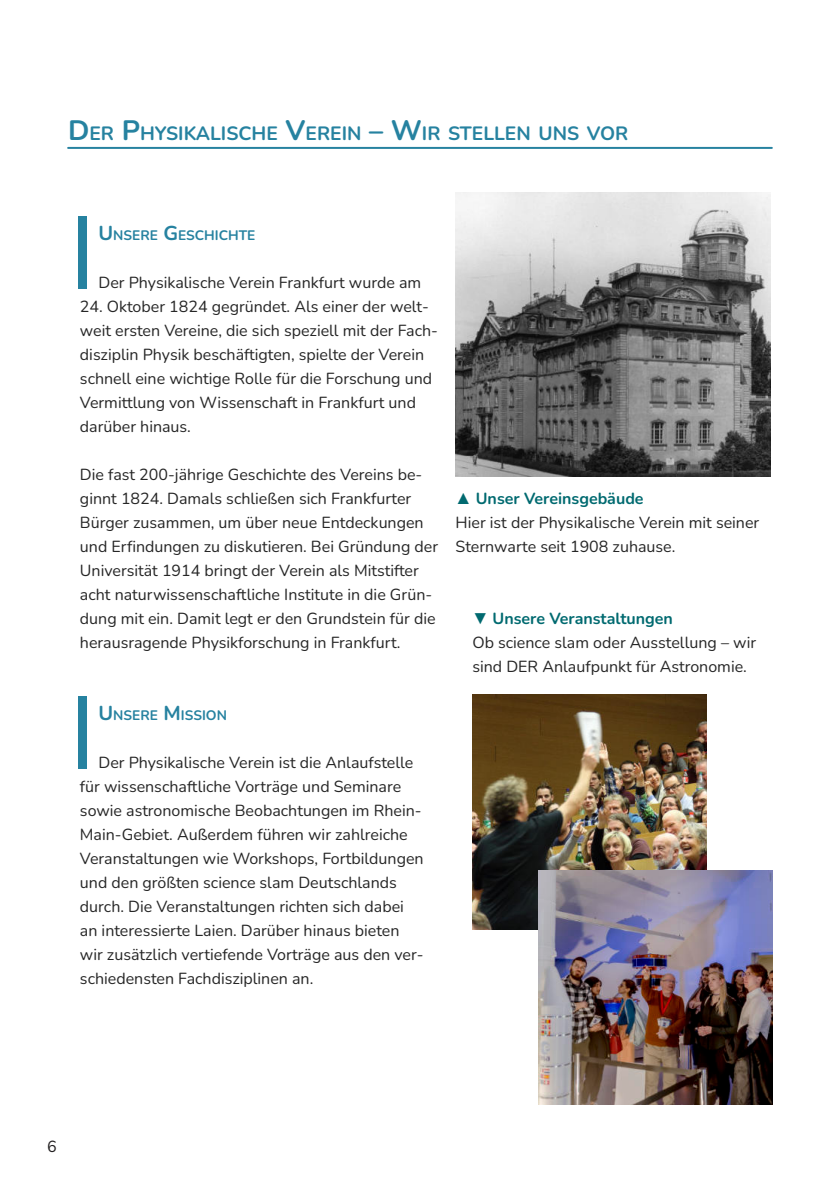
<style>
.page{position:relative;width:840px;height:1191px;background:#fff}
.page>*{position:absolute;margin:0;border:0;box-sizing:border-box;transform-origin:0 0}
.t1{font:700 19.2px "Nunito";color:#2682a0}
.t2{font:16px/24px "Nunito";color:#262626}
.t3{font:16px "Nunito";color:#221f20}
.t4{font:700 13.8px "Nunito";color:#2682a0}
.s1{font-size:28px}
.s2{font-size:20px}
.s3{font-family:"Arial";font-weight:700;color:#016a70}
.s4{font-weight:700;color:#016a70}
</style>
<div class="page">
<hr style="left:68px;top:147px;width:703px;height:2px;background:#2682a0">
<div style="left:79px;top:696px;width:8px;height:72px;background:#2682a0"></div>
<div style="left:79px;top:216px;width:8px;height:72px;background:#2682a0"></div>
<img style="left:472px;top:694px;width:234px;height:235px">
<img style="left:538px;top:870px;width:234px;height:234px">
<img style="left:455px;top:192px;width:315px;height:285px">
<p class="t1" style="left:68px;top:120px;width:561px"><span class="s1">D</span>ER <span class="s1">P</span>HYSIKALISCHE <span class="s1">V</span>EREIN <span class="s1">– W</span>IR STELLEN UNS VOR</p>
<p class="t4" style="left:98px;top:226px;width:158px"><span class="s2">U</span>NSERE <span class="s2">G</span>ESCHICHTE</p>
<p class="t2" style="left:98px;top:271px;width:324px">Der Physikalische Verein Frankfurt wurde am</p>
<p class="t2" style="left:80px;top:295px;width:359px">24. Oktober 1824 gegründet. Als einer der welt&shy;weit ersten Vereine, die sich speziell mit der Fach&shy;disziplin Physik beschäftigten, spielte der Verein schnell eine wichtige Rolle für die Forschung und Vermittlung von Wissenschaft in Frankfurt und darüber hinaus.</p>
<p class="t2" style="left:80px;top:463px;width:359px">Die fast 200-jährige Geschichte des Vereins be&shy;ginnt 1824. Damals schließen sich Frankfurter Bürger zusammen, um über neue Entdeckungen und Erfindungen zu diskutieren. Bei Gründung der Universität 1914 bringt der Verein als Mitstifter acht naturwissenschaftliche Institute in die Grün&shy;dung mit ein. Damit legt er den Grundstein für die herausragende Physikforschung in Frankfurt.</p>
<p class="t4" style="left:98px;top:706px;width:130px"><span class="s2">U</span>NSERE <span class="s2">M</span>ISSION</p>
<p class="t2" style="left:80px;top:751px;width:345px;text-indent:19px">Der Physikalische Verein ist die Anlaufstelle für wissenschaftliche Vorträge und Seminare sowie astronomische Beobachtungen im Rhein-Main-Gebiet. Außerdem führen wir zahlreiche Veranstaltungen wie Workshops, Fortbildungen und den größten science slam Deutschlands durch. Die Veranstaltungen richten sich dabei an interessierte Laien. Darüber hinaus bieten wir zusätzlich vertiefende Vorträge aus den ver&shy;schiedensten Fachdisziplinen an.</p>
<p class="t2" style="left:455px;top:487px;width:305px"><span class="s3">▲</span> <span class="s4">Unser Vereinsgebäude<br></span>Hier ist der Physikalische Verein mit seiner<br>Sternwarte seit 1908 zuhause.</p>
<p class="t2" style="left:472px;top:607px;width:285px"><span class="s3">▼</span> <span class="s4">Unsere Veranstaltungen<br></span>Ob science slam oder Ausstellung – wir sind DER Anlaufpunkt für Astronomie.</p>
<p class="t3" style="left:47px;top:1136px;width:11px">6</p>
</div>
